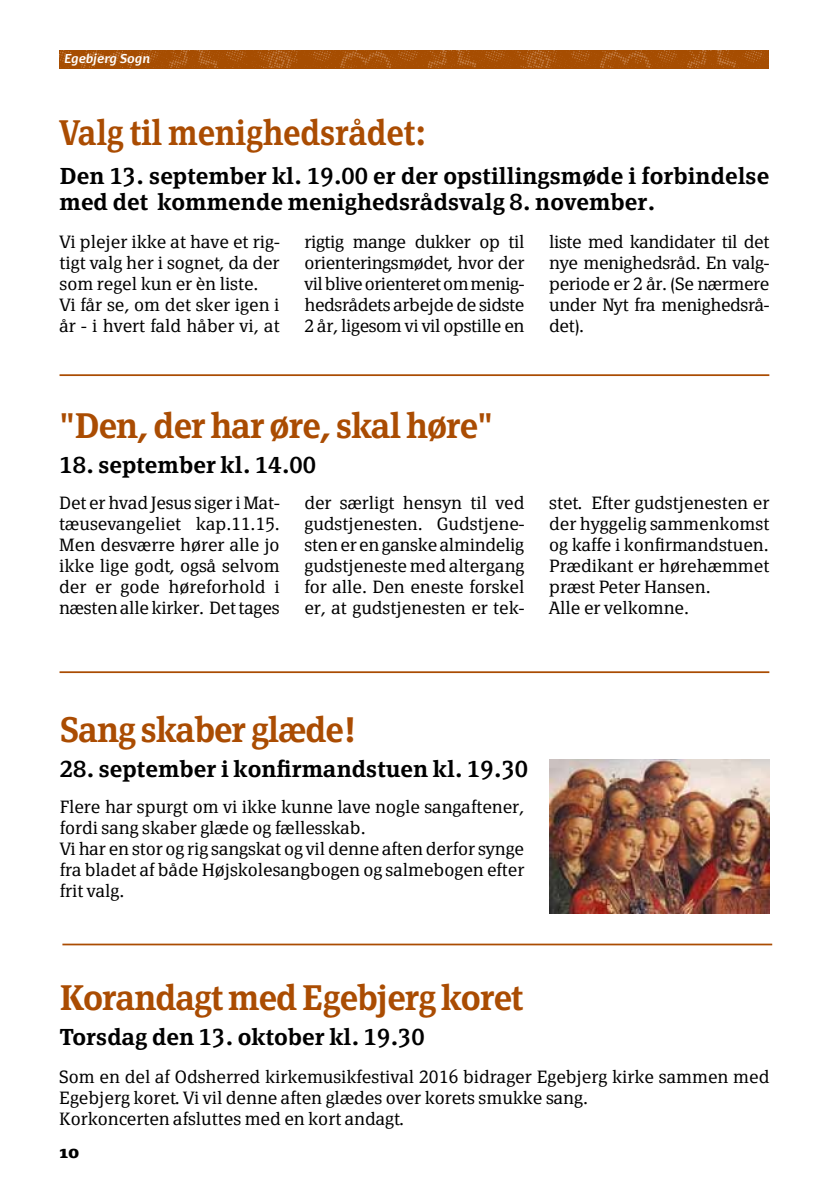
<style>
.page{position:relative;width:819px;height:1191px;background:#fff}
.page>*{position:absolute;margin:0;border:0;box-sizing:border-box;transform-origin:0 0}
.t1{font:600 35px "Page Serif";letter-spacing:-.03em;color:#aa4c02;scale:.95 1}
.t2{font:600 35px "Page Serif TF";letter-spacing:-.01em;color:#aa4c02;scale:.9 1}
.t3{font:600 22.75px/26.2px "Page Serif TF";color:#000}
.t4{font:300 17.5px/21px "Page Serif TF";color:#000;text-align:justify}
.t5{font:700 17.5px "Page Serif";color:#000}
.t6{font:italic 700 12.25px "Dancer TF";color:#fff;scale:.96 1}
</style>
<div class="page">
<img style="left:60px;top:50px;width:708px;height:18px">
<hr style="left:60px;top:671px;width:709px;height:2px;background:#aa4c02">
<hr style="left:60px;top:374px;width:709px;height:2px;background:#aa4c02">
<img style="left:549px;top:759px;width:220px;height:154px">
<hr style="left:62px;top:943px;width:710px;height:2px;background:#aa4c02">
<p class="t6" style="left:64px;top:50px;width:91px">Egebjerg Sogn</p>
<h1 class="t2" style="left:60px;top:112px;width:409px">Valg til menighedsrådet:</h1>
<h2 class="t3" style="left:60px;top:163px;width:711px">Den 13. september kl. 19.00 er der opstillingsmøde i forbindelse med det kommende menighedsrådsvalg 8. november.</h2>
<p class="t4" style="left:60px;top:231px;width:221px;text-align:left">Vi plejer ikke at have et rig&shy;tigt valg her i sognet, da der som regel kun er èn liste.<br>Vi får se, om det sker igen i år - i hvert fald håber vi, at</p>
<p class="t4" style="left:304px;top:231px;width:221px">rigtig mange dukker op til orienteringsmødet, hvor der vil blive orienteret om menig&shy;hedsrådets arbejde de sidste 2 år, ligesom vi vil opstille en</p>
<p class="t4" style="left:549px;top:231px;width:221px">liste med kandidater til det nye menighedsråd. En valg&shy;periode er 2 år. (Se nærmere under Nyt fra menighedsrå&shy;det).</p>
<h1 class="t1" style="left:60px;top:404px;width:458px">"Den, der har øre, skal høre"</h1>
<h2 class="t3" style="left:60px;top:451px;width:258px">18. september kl. 14.00</h2>
<p class="t4" style="left:59px;top:492px;width:222px">Det er hvad Jesus siger i Mat&shy;tæusevangeliet kap.11.15.<br>Men desværre hører alle jo ikke lige godt, også selvom der er gode høreforhold i næsten alle kirker. Det tages</p>
<p class="t4" style="left:304px;top:492px;width:221px">der særligt hensyn til ved gudstjenesten. Gudstjene&shy;sten er en ganske almindelig gudstjeneste med altergang for alle. Den eneste forskel er, at gudstjenesten er tek-</p>
<p class="t4" style="left:549px;top:492px;width:221px;text-align:left">stet. Efter gudstjenesten er der hyggelig sammenkomst og kaffe i konfirmandstuen.<br>Prædikant er hørehæmmet præst Peter Hansen.<br>Alle er velkomne.</p>
<h1 class="t1" style="left:60px;top:708px;width:314px">Sang skaber glæde!</h1>
<h2 class="t3" style="left:60px;top:755px;width:470px">28. september i konfirmandstuen kl. 19.30</h2>
<p class="t4" style="left:60px;top:796px;width:466px;text-align:left">Flere har spurgt om vi ikke kunne lave nogle sangaftener, fordi sang skaber glæde og fællesskab.<br>Vi har en stor og rig sangskat og vil denne aften derfor synge fra bladet af både Højskolesangbogen og salmebogen efter frit valg.</p>
<h1 class="t1" style="left:60px;top:977px;width:490px">Korandagt med Egebjerg koret</h1>
<h2 class="t3" style="left:60px;top:1023px;width:367px">Torsdag den 13. oktober kl. 19.30</h2>
<p class="t4" style="left:59px;top:1066px;width:711px;text-align:left">Som en del af Odsherred kirkemusikfestival 2016 bidrager Egebjerg kirke sammen med<br>Egebjerg koret. Vi vil denne aften glædes over korets smukke sang.<br>Korkoncerten afsluttes med en kort andagt.</p>
<p class="t5" style="left:60px;top:1141px;width:21px">10</p>
</div>
